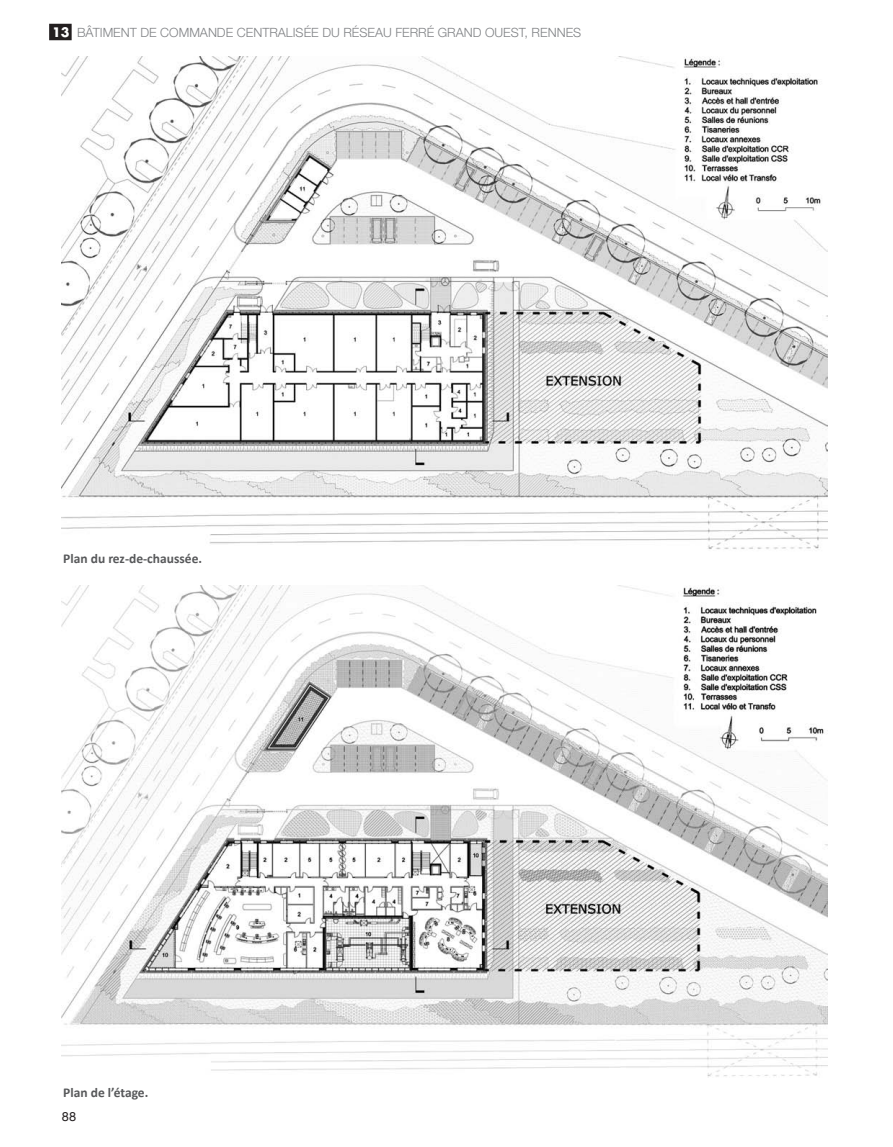
<style>
.page{position:relative;width:893px;height:1147px;background:#fff}
.page>*{position:absolute;margin:0;border:0;box-sizing:border-box;transform-origin:0 0}
.t1{font:700 13.5px "Calibri";color:#57585a}
.t2{font:300 12.75px "Helvetica Neue LT Std";color:#808285}
.t3{font:12.75px "Helvetica Neue LT Com";color:#231f20}
.s1{font-family:"Futura Std";font-weight:700;color:#fff}
</style>
<div class="page">
<div style="left:49px;top:24px;width:23px;height:16px;background:#231f20"></div>
<img style="left:62px;top:56px;width:765px;height:494px">
<img style="left:62px;top:586px;width:765px;height:491px">
<p class="t2" style="left:52px;top:24px;width:531px"><span class="s1">13</span> BÂTIMENT DE COMMANDE CENTRALISÉE DU RÉSEAU FERRÉ GRAND OUEST, RENNES</p>
<p class="t1" style="left:63px;top:550px;width:140px">Plan du rez-de-chaussée.</p>
<p class="t1" style="left:63px;top:1084px;width:87px">Plan de l’étage.</p>
<p class="t3" style="left:62px;top:1109px;width:16px">88</p>
</div>
